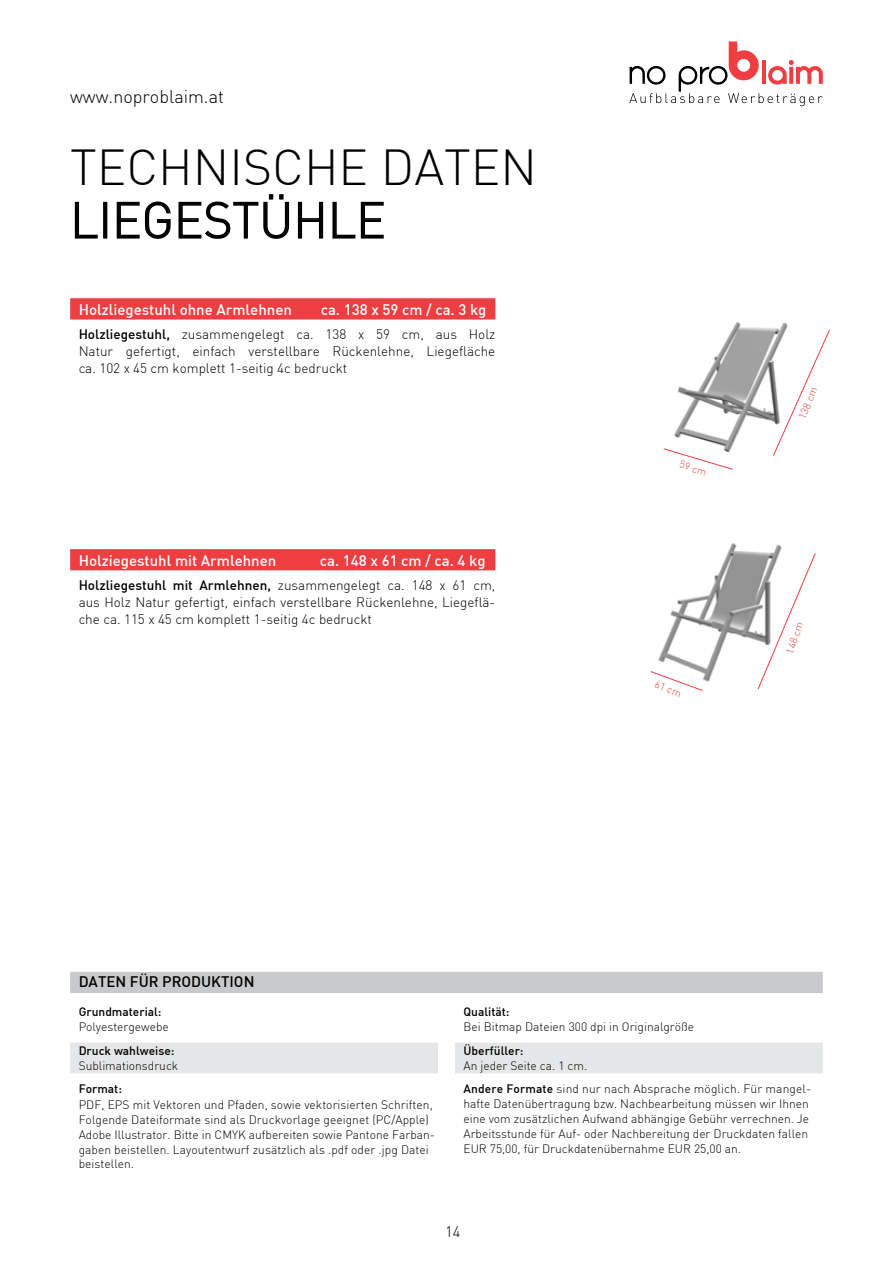
<style>
.page{position:relative;width:893px;height:1263px;background:#fff}
.page>*{position:absolute;margin:0;border:0;box-sizing:border-box;transform-origin:0 0}
.t1{font:300 49.5px/52.5px "DIN";color:#000}
.t2{font:300 18px "DIN";color:#000}
.t3{font:500 15px "DIN";color:#fff}
.t4{font:500 15px "DIN";color:#000}
.t5{font:300 15px "DIN";color:#000}
.t6{font:300 13.5px/17px "DIN";color:#000;text-align:justify}
.t7{font:300 12px/14.9px "DIN";letter-spacing:.005em;color:#000}
.t8{font:500 12px "DIN";color:#000}
.t9{font:300 10.5px "DIN";color:#ef3e42}
.s1{font-weight:500}
</style>
<div class="page">
<svg style="left:629px;top:41px;width:194px;height:65px"></svg>
<svg style="left:74px;top:201px;width:24px;height:38px"></svg>
<div style="left:103px;top:202px;width:4px;height:37px;border:2px solid #000"></div>
<svg style="left:116px;top:201px;width:55px;height:38px"></svg>
<svg style="left:178px;top:194px;width:112px;height:45px"></svg>
<svg style="left:297px;top:201px;width:27px;height:38px"></svg>
<svg style="left:332px;top:201px;width:52px;height:38px"></svg>
<div style="left:70px;top:298px;width:425px;height:21px;background:#ef3e42"></div>
<div style="left:70px;top:549px;width:425px;height:21px;background:#ef3e42"></div>
<div style="left:70px;top:1042px;width:368px;height:16px;background:#e5e6e7"></div>
<div style="left:70px;top:1057px;width:368px;height:16px;background:#e5e6e7"></div>
<div style="left:455px;top:1042px;width:368px;height:16px;background:#e5e6e7"></div>
<div style="left:455px;top:1057px;width:368px;height:16px;background:#e5e6e7"></div>
<div style="left:70px;top:972px;width:753px;height:21px;background:#c8c9cb"></div>
<img style="left:658px;top:543px;width:124px;height:139px">
<img style="left:674px;top:322px;width:114px;height:126px">
<svg style="left:663px;top:448px;width:70px;height:22px"></svg>
<svg style="left:757px;top:552px;width:59px;height:137px"></svg>
<svg style="left:650px;top:671px;width:53px;height:20px"></svg>
<svg style="left:772px;top:329px;width:58px;height:127px"></svg>
<h2 class="t2" style="left:70px;top:86px;width:155px">www.noproblaim.at</h2>
<h1 class="t1" style="left:70px;top:141px;width:59px">Techn</h1>
<h1 class="t1" style="left:229px;top:141px;width:74px">iSche</h1>
<h1 class="t1" style="left:70px;top:141px;width:375px;text-indent:311px">Daten<br>LI EGESTÜHLE</h1>
<p class="t3" style="left:79px;top:300px;width:215px">Holzliegestuhl ohne Armlehnen</p>
<p class="t3" style="left:321px;top:300px;width:167px">ca. 138 x 59 cm / ca. 3 kg</p>
<p class="t6" style="left:79px;top:325px;width:418px"><span class="s1">Holzliegestuhl,</span> zusammengelegt ca. 138 x 59 cm, aus Holz Natur gefertigt, einfach verstellbare Rückenlehne, Liegefläche ca. 102 x 45 cm komplett 1-seitig 4c bedruckt</p>
<p class="t3" style="left:79px;top:550px;width:199px">Holziegestuhl mit Armlehnen</p>
<p class="t3" style="left:320px;top:550px;width:167px">ca. 148 x 61 cm / ca. 4 kg</p>
<p class="t6" style="left:79px;top:576px;width:418px"><span class="s1">Holzliegestuhl mit Armlehnen,</span> zusammengelegt ca. 148 x 61 cm, aus Holz Natur gefertigt, einfach verstellbare Rückenlehne, Liegeflä&shy;che ca. 115 x 45 cm komplett 1-seitig 4c bedruckt</p>
<p class="t4" style="left:79px;top:972px;width:10px">DATEN</p>
<p class="t4" style="left:130px;top:972px;width:53px">FÜR PRODU</p>
<p class="t4" style="left:211px;top:972px;width:33px">KTION</p>
<p class="t9" style="left:682px;top:458px;width:29px;rotate:18deg">59 cm</p>
<p class="t9" style="left:658px;top:677px;width:29px;rotate:22deg">61 cm</p>
<p class="t9" style="left:796px;top:416px;width:34px;rotate:-68deg">138 cm</p>
<p class="t9" style="left:783px;top:651px;width:34px;rotate:-72deg">148 cm</p>
<p class="t8" style="left:79px;top:1004px;width:84px">Grundmaterial:</p>
<p class="t7" style="left:79px;top:1019px;width:92px">Polyestergewebe</p>
<p class="t8" style="left:79px;top:1043px;width:97px">Druck wahlweise:</p>
<p class="t7" style="left:79px;top:1058px;width:101px">Sublimationsdruck</p>
<p class="t8" style="left:79px;top:1081px;width:45px">Format:</p>
<p class="t7" style="left:79px;top:1097px;width:358px">PDF, EPS mit Vektoren und Pfaden, sowie vektorisierten Schriften, Folgende Dateiformate sind als Druckvorlage geeignet (PC/Apple)<br>Adobe I llustrator. Bitte in CMYK aufbereiten sowie Pantone Farban&shy;gaben beistellen. Layoutentwurf zusätzlich als .pdf oder .jpg Datei beistellen.</p>
<p class="t8" style="left:463px;top:1004px;width:48px">Qualität:</p>
<p class="t7" style="left:463px;top:1019px;width:232px">Bei Bitmap Dateien 300 dpi in Originalgröße</p>
<p class="t8" style="left:463px;top:1043px;width:62px">Überfüller:</p>
<p class="t7" style="left:463px;top:1053px;width:349px;line-height:23.4px">An jeder Seite ca. 1 cm.<br><span class="s1">Andere Formate</span> sind nur nach Absprache möglich. Für mangel-</p>
<p class="t7" style="left:463px;top:1096px;width:347px;text-align:justify">hafte Datenübertragung bzw. Nachbearbeitung müssen wir I hnen eine vom zusätzlichen Aufwand abhängige Gebühr verrechnen. Je Arbeitsstunde für Auf- oder Nachbereitung der Druckdaten fallen EU R 75,00, für Druckdatenübernahme EU R 25,00 an.</p>
<p class="t5" style="left:445px;top:1223px;width:17px">14</p>
</div>
